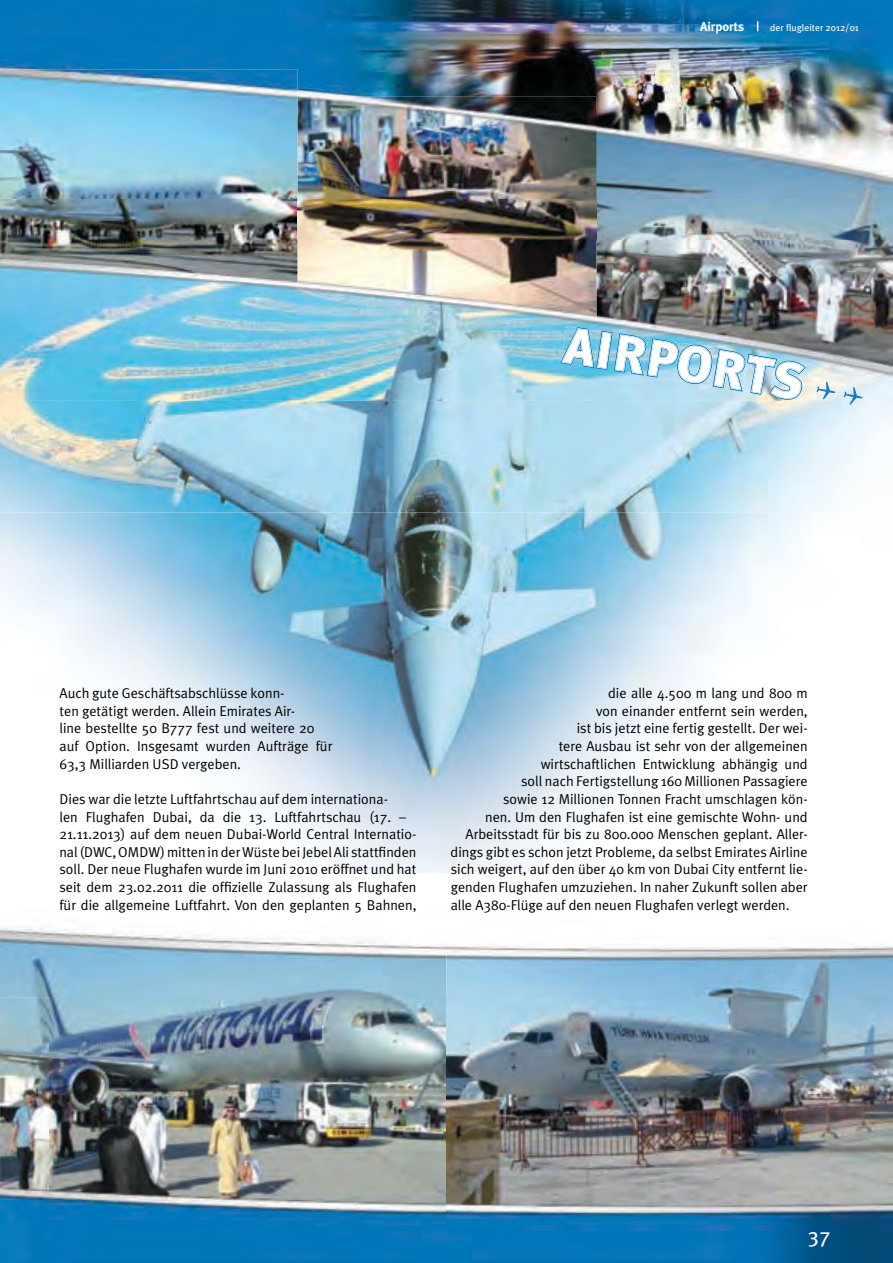
<style>
.page{position:relative;width:893px;height:1263px;background:#fff}
.page>*{position:absolute;margin:0;border:0;box-sizing:border-box;transform-origin:0 0}
.t1{font:21px "Meta Plus Book Caps";color:#fff}
.t2{font:14.25px/17.5px "Meta Plus Normal";color:#000}
.t3{font:700 12.75px "Meta Plus";color:#fff}
.t4{font:9.75px "Meta Plus";color:#fff}
</style>
<div class="page">
<img style="left:0;top:0;width:893px;height:111px">
<img style="left:0;top:401px;width:893px;height:111px">
<img style="left:596px;top:111px;width:297px;height:130px">
<img style="left:0;top:69px;width:298px;height:172px">
<img style="left:298px;top:97px;width:298px;height:102px">
<img style="left:842px;top:401px;width:20px;height:6px">
<img style="left:421px;top:1219px;width:51px;height:44px">
<img style="left:472px;top:1230px;width:421px;height:33px">
<img style="left:0;top:1219px;width:421px;height:44px">
<img style="left:0;top:512px;width:813px;height:361px">
<img style="left:0;top:997px;width:49px;height:222px">
<img style="left:49px;top:997px;width:397px;height:222px">
<img style="left:446px;top:997px;width:447px;height:233px">
<img style="left:0;top:926px;width:893px;height:71px">
<img style="left:0;top:937px;width:446px;height:60px">
<img style="left:0;top:199px;width:596px;height:41px">
<img style="left:0;top:241px;width:893px;height:160px">
<img style="left:298px;top:240px;width:298px;height:78px">
<img style="left:561px;top:326px;width:38px;height:1px">
<svg style="left:560px;top:327px;width:246px;height:75px"></svg>
<img style="left:815px;top:380px;width:22px;height:21px">
<img style="left:843px;top:385px;width:21px;height:16px">
<p class="t3" style="left:700px;top:19px;width:46px">Airports</p>
<p class="t4" style="left:770px;top:22px;width:90px">der flugleiter 2012/01</p>
<p class="t2" style="left:60px;top:684px;width:275px">Auch gute Geschäftsabschlüsse konn-<br>ten getätigt werden. Allein Emirates Air-<br>line bestellte 50 B777 fest und weitere 20 auf Option. Insgesamt wurden Aufträge für 63,3 Milliarden USD vergeben.</p>
<p class="t2" style="left:59px;top:790px;width:359px">Dies war die letzte Luftfahrtschau auf dem internationa-<br>len Flughafen Dubai, da die 13. Luftfahrtschau (17. – 21.11.2013) auf dem neuen Dubai-World Central Internatio&shy;nal (DWC, OMDW) mitten in der Wüste bei Jebel Ali stattfinden soll. Der neue Flughafen wurde im Juni 2010 eröffnet und hat seit dem 23.02.2011 die offizielle Zulassung als Flughafen für die allgemeine Luftfahrt. Von den geplanten 5 Bahnen,</p>
<p class="t2" style="left:608px;top:684px;width:201px">die alle 4.500 m lang und 800 m</p>
<p class="t2" style="left:596px;top:702px;width:213px">von einander entfernt sein werden,</p>
<p class="t2" style="left:577px;top:719px;width:233px">ist bis jetzt eine fertig gestellt. Der wei-</p>
<p class="t2" style="left:559px;top:737px;width:251px">tere Ausbau ist sehr von der allgemeinen</p>
<p class="t2" style="left:541px;top:755px;width:269px">wirtschaftlichen Entwicklung abhängig und</p>
<p class="t2" style="left:521px;top:772px;width:288px">soll nach Fertigstellung 160 Millionen Passagiere</p>
<p class="t2" style="left:503px;top:790px;width:306px">sowie 12 Millionen Tonnen Fracht umschlagen kön-</p>
<p class="t2" style="left:485px;top:808px;width:324px">nen. Um den Flughafen ist eine gemischte Wohn- und</p>
<p class="t2" style="left:466px;top:825px;width:344px">Arbeitsstadt für bis zu 800.000 Menschen geplant. Aller-</p>
<p class="t2" style="left:451px;top:843px;width:359px">dings gibt es schon jetzt Probleme, da selbst Emirates Airline</p>
<p class="t2" style="left:451px;top:860px;width:358px">sich weigert, auf den über 40 km von Dubai City entfernt lie-</p>
<p class="t2" style="left:451px;top:878px;width:358px">genden Flughafen umzuziehen. In naher Zukunft sollen aber</p>
<p class="t2" style="left:451px;top:896px;width:340px">alle A380-Flüge auf den neuen Flughafen verlegt werden.</p>
<h1 class="t1" style="left:808px;top:1226px;width:24px">37</h1>
</div>
